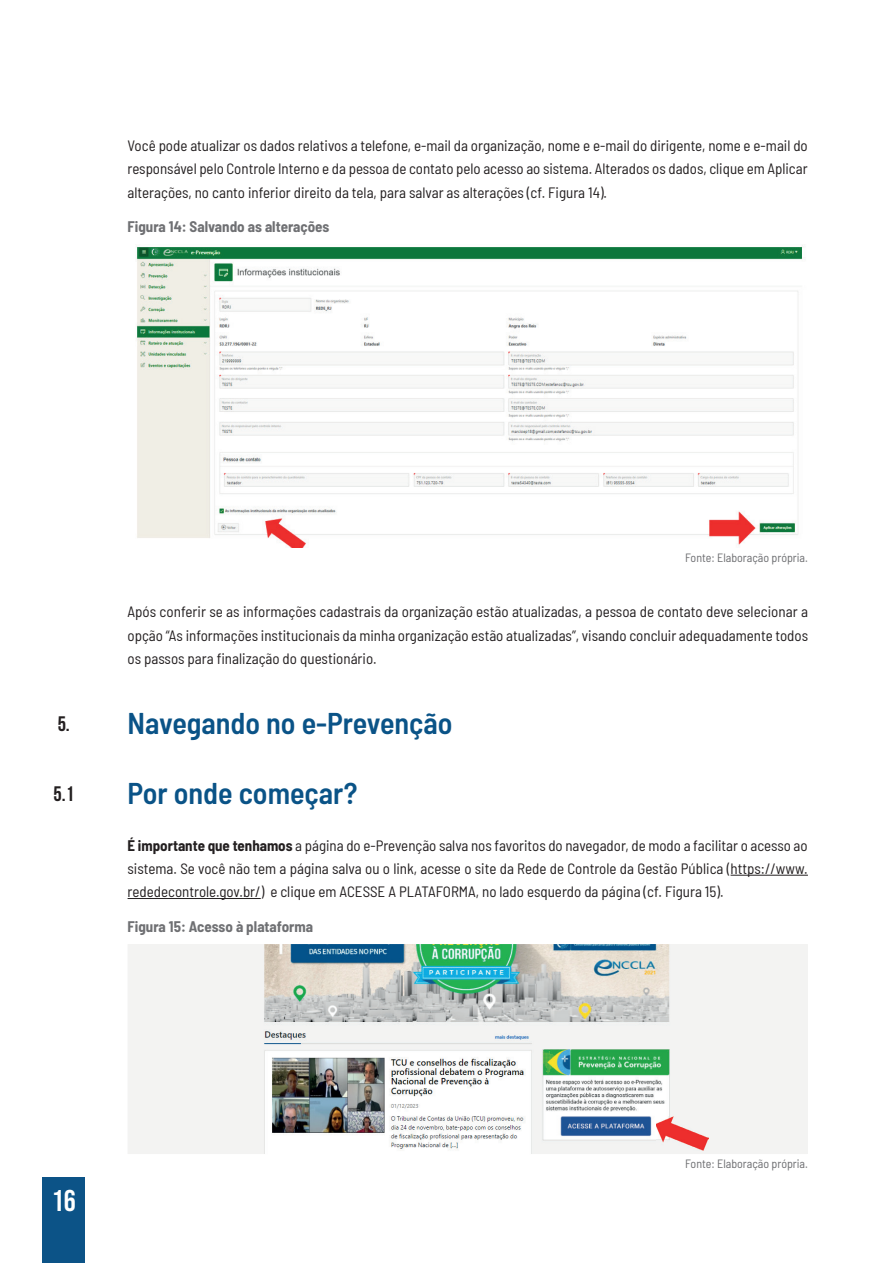
<style>
.page{position:relative;width:893px;height:1263px;background:#fff}
.page>*{position:absolute;margin:0;border:0;box-sizing:border-box;transform-origin:0 0}
.t1{font:600 semi-condensed 30px "Barlow";color:#0a5387}
.t2{font:30px "Bebas Neue";color:#fff}
.t3{font:700 21px "Bebas Neue";color:#231f20}
.t4{font:semi-condensed 15px/23.4px "Barlow";color:#231f20;text-align:justify}
.t5{font:700 semi-condensed 15px "Barlow";color:#6f7073}
.t6{font:semi-condensed 12px "Barlow";color:#6c6d70}
.s1{font-weight:700}
</style>
<div class="page">
<div style="left:43px;top:1178px;width:42px;height:85px;background:#0c5387"></div>
<hr style="left:730px;top:875px;width:78px;height:1px;background:#231f20">
<hr style="left:128px;top:898px;width:133px;height:1px;background:#231f20">
<img style="left:136px;top:245px;width:667px;height:302px">
<img style="left:128px;top:944px;width:680px;height:210px">
<img style="left:656px;top:1116px;width:52px;height:34px">
<p class="t4" style="left:128px;top:133px;width:682px">Você pode atualizar os dados relativos a telefone, e-mail da organização, nome e e-mail do dirigente, nome e e-mail do responsável pelo Controle Interno e da pessoa de contato pelo acesso ao sistema. Alterados os dados, clique em Aplicar alterações, no canto inferior direito da tela, para salvar as alterações (cf. Figura 14).</p>
<p class="t5" style="left:128px;top:216px;width:203px">Figura 14: Salvando as alterações</p>
<h2 class="t3" style="left:58px;top:712px;width:14px">5.</h2>
<h2 class="t3" style="left:54px;top:782px;width:22px">5.1</h2>
<p class="t6" style="left:685px;top:549px;width:124px">Fonte: Elaboração própria.</p>
<p class="t4" style="left:128px;top:599px;width:682px">Após conferir se as informações cadastrais da organização estão atualizadas, a pessoa de contato deve selecionar a opção “As informações institucionais da minha organização estão atualizadas”, visando concluir adequadamente todos os passos para finalização do questionário.</p>
<h1 class="t1" style="left:128px;top:702px;width:326px">Navegando no e-Prevenção</h1>
<h1 class="t1" style="left:128px;top:772px;width:231px">Por onde começar?</h1>
<p class="t4" style="left:128px;top:832px;width:682px"><span class="s1">É importante que tenhamos</span> a página do e-Prevenção salva nos favoritos do navegador, de modo a facilitar o acesso ao sistema. Se você não tem a página salva ou o link, acesse o site da Rede de Controle da Gestão Pública (https://www. rededecontrole.gov.br/) e clique em ACESSE A PLATAFORMA, no lado esquerdo da página (cf. Figura 15).</p>
<p class="t5" style="left:128px;top:916px;width:187px">Figura 15: Acesso à plataforma</p>
<h1 class="t2" style="left:52px;top:1184px;width:25px">16</h1>
<p class="t6" style="left:685px;top:1155px;width:124px">Fonte: Elaboração própria.</p>
</div>
